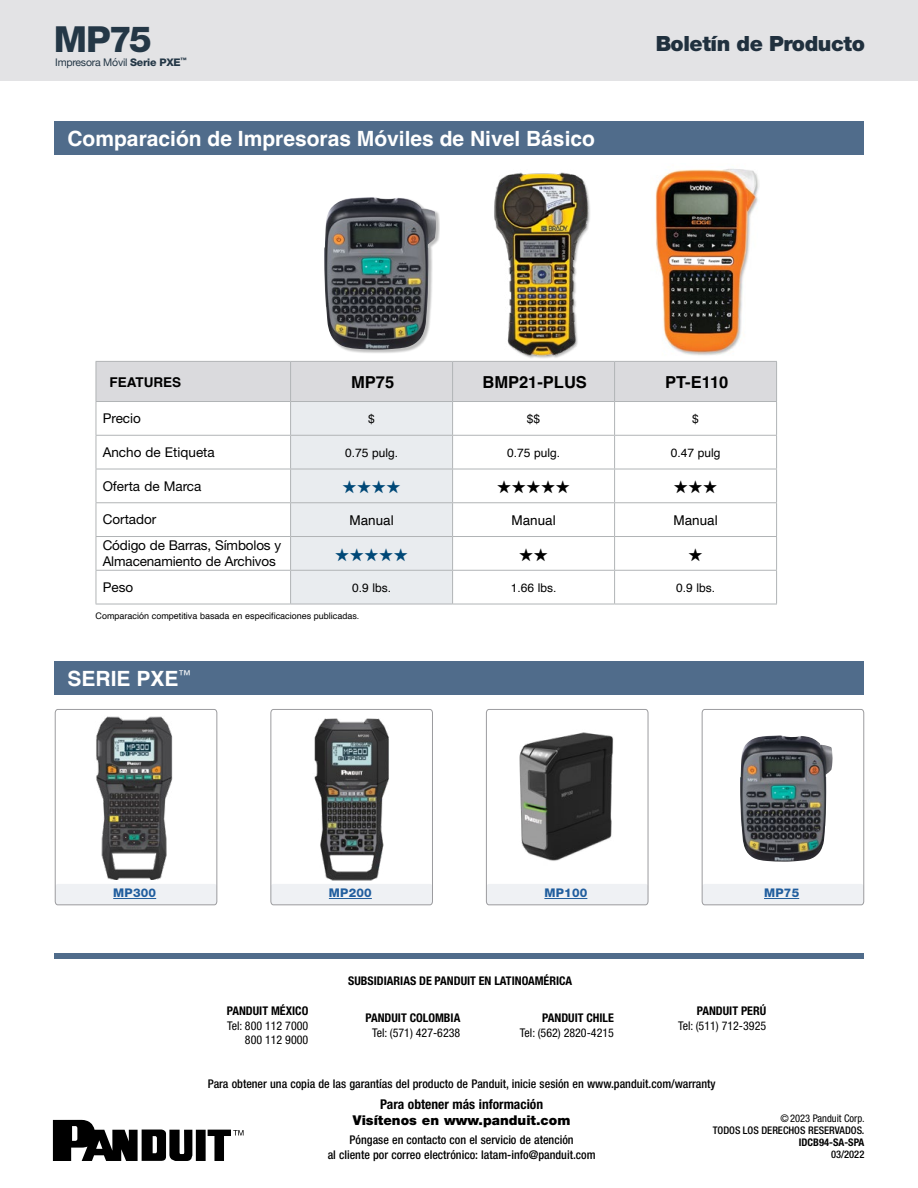
<style>
.page{position:relative;width:918px;height:1188px;background:#fff}
.page>*{position:absolute;margin:0;border:0;box-sizing:border-box;transform-origin:0 0}
.t1{font:800 36px "Helvetica Neue LT Std";color:#243746}
.t2{font:700 21px "Helvetica";color:#fff}
.t3{font:900 21px "Helvetica Neue LT Std";letter-spacing:-.02em;color:#243746}
.t4{font:500 18px "ITC Zapf Dingbats";color:#004877}
.t5{font:500 18px "ITC Zapf Dingbats";color:#000}
.t6{font:700 16.5px "Helvetica";color:#000}
.t7{font:13.5px/16.2px "Helvetica Neue LT Std";letter-spacing:-.01em;color:#000}
.t8{font:900 13.5px "Helvetica Neue LT Std";color:#000}
.t9{font:700 condensed 13.5px "Helvetica Neue LT Std";color:#000}
.t10{font:13.5px "Helvetica";color:#000}
.t11{font:700 13.5px "Helvetica";color:#000}
.t12{font:500 condensed 12px/15px "Helvetica Neue LT Std";color:#000;text-align:center}
.t13{font:700 condensed 12px "Helvetica Neue LT Std";color:#000}
.t14{font:condensed 12px/14.4px "Helvetica Neue LT Std";color:#000;text-align:right}
.t15{font:12px "Helvetica";color:#000}
.t16{font:800 12px "Helvetica Neue LT Std";letter-spacing:.02em;color:#215e9e}
.t17{font:500 condensed 10.5px "Helvetica Neue LT Std";color:#000}
.t18{font:10.5px "Helvetica Neue";letter-spacing:-.02em;color:#243746}
.t19{font:condensed 10.5px "Helvetica Neue LT Std";color:#000}
.t20{font:700 condensed 10.5px "Helvetica Neue LT Std";color:#000}
.t21{font:9px "Helvetica";color:#000}
.s1{font-family:"Helvetica Neue LT Std";font-weight:800}
</style>
<div class="page">
<div style="left:0;top:0;width:918px;height:81px;background:#e3e3e5"></div>
<div style="left:54px;top:954px;width:810px;height:5px;background:#506c8b"></div>
<div style="left:54px;top:122px;width:810px;height:33px;background:#506c8b"></div>
<div style="left:54px;top:662px;width:810px;height:33px;background:#506c8b"></div>
<svg style="left:53px;top:1120px;width:191px;height:41px"></svg>
<hr style="left:96px;top:604px;width:195px;height:1px;background:#b1b4b6">
<hr style="left:291px;top:604px;width:162px;height:1px;background:#b1b4b6">
<hr style="left:453px;top:604px;width:162px;height:1px;background:#b1b4b6">
<hr style="left:615px;top:604px;width:162px;height:1px;background:#b1b4b6">
<img style="left:494px;top:172px;width:96px;height:186px">
<img style="left:655px;top:169px;width:104px;height:187px">
<div style="left:324px;top:197px;width:116px;height:157px;background:#000;opacity:.25"></div>
<img style="left:324px;top:197px;width:112px;height:153px">
<svg style="left:701px;top:709px;width:164px;height:197px"></svg>
<hr style="left:764px;top:898px;width:35px;height:1px;background:#215e9e">
<img style="left:740px;top:735px;width:93px;height:127px">
<svg style="left:486px;top:709px;width:163px;height:197px"></svg>
<hr style="left:544px;top:898px;width:43px;height:1px;background:#215e9e">
<img style="left:502px;top:730px;width:146px;height:156px">
<svg style="left:270px;top:709px;width:163px;height:197px"></svg>
<hr style="left:329px;top:898px;width:43px;height:1px;background:#215e9e">
<img style="left:290px;top:714px;width:124px;height:169px">
<svg style="left:54px;top:709px;width:164px;height:197px"></svg>
<hr style="left:113px;top:898px;width:43px;height:1px;background:#215e9e">
<img style="left:78px;top:716px;width:115px;height:164px">
<svg style="left:96px;top:361px;width:681px;height:243px"></svg>
<h1 class="t1" style="left:54px;top:18px;width:99px">MP75</h1>
<h2 class="t3" style="left:655px;top:31px;width:211px">Boletín de Producto</h2>
<p class="t18" style="left:55px;top:54px;width:133px">Impresora Móvil <span class="s1">Serie PXE</span><sup>™</sup></p>
<h2 class="t2" style="left:68px;top:126px;width:529px">Comparación de Impresoras Móviles de Nivel Básico</h2>
<p class="t11" style="left:109px;top:374px;width:73px">FEATURES</p>
<h3 class="t6" style="left:351px;top:372px;width:45px">MP75</h3>
<h3 class="t6" style="left:482px;top:372px;width:106px">BMP21-PLUS</h3>
<h3 class="t6" style="left:665px;top:372px;width:65px">PT-E110</h3>
<p class="t7" style="left:103px;top:410px;width:40px">Precio</p>
<p class="t15" style="left:368px;top:409px;width:8px">$</p>
<p class="t15" style="left:527px;top:409px;width:15px">$$</p>
<p class="t15" style="left:692px;top:409px;width:8px">$</p>
<p class="t7" style="left:103px;top:444px;width:114px">Ancho de Etiqueta</p>
<p class="t15" style="left:345px;top:443px;width:55px">0.75 pulg.</p>
<p class="t15" style="left:507px;top:443px;width:55px">0.75 pulg.</p>
<p class="t15" style="left:671px;top:443px;width:51px">0.47 pulg</p>
<p class="t7" style="left:103px;top:478px;width:100px">Oferta de Marca</p>
<h3 class="t4" style="left:342px;top:479px;width:60px">★★★★</h3>
<h3 class="t5" style="left:497px;top:479px;width:75px">★★★★★</h3>
<h3 class="t5" style="left:674px;top:479px;width:46px">★★★</h3>
<p class="t7" style="left:103px;top:511px;width:55px">Cortador</p>
<p class="t10" style="left:349px;top:510px;width:46px">Manual</p>
<p class="t10" style="left:511px;top:510px;width:46px">Manual</p>
<p class="t10" style="left:673px;top:510px;width:46px">Manual</p>
<p class="t7" style="left:103px;top:537px;width:180px">Código de Barras, Símbolos y<br>Almacenamiento de Archivos</p>
<h3 class="t4" style="left:335px;top:546px;width:75px">★★★★★</h3>
<p class="t7" style="left:103px;top:579px;width:32px">Peso</p>
<p class="t15" style="left:352px;top:578px;width:41px">0.9 lbs.</p>
<p class="t15" style="left:511px;top:578px;width:47px">1.66 lbs.</p>
<p class="t15" style="left:676px;top:578px;width:41px">0.9 lbs.</p>
<p class="t21" style="left:96px;top:609px;width:265px">Comparación competitiva basada en especificaciones publicadas.</p>
<h2 class="t2" style="left:68px;top:666px;width:124px">SERIE PXE<sup>™</sup></h2>
<p class="t16" style="left:113px;top:886px;width:44px">MP300</p>
<p class="t16" style="left:329px;top:886px;width:44px">MP200</p>
<p class="t16" style="left:544px;top:886px;width:44px">MP100</p>
<p class="t16" style="left:764px;top:886px;width:37px">MP75</p>
<p class="t13" style="left:227px;top:1004px;width:83px">PANDUIT MÉXICO</p>
<p class="t14" style="left:227px;top:1018px;width:83px">Tel: 800 112 7000<br>800 112 9000</p>
<p class="t13" style="left:348px;top:973px;width:225px">SUBSIDIARIAS DE PANDUIT EN LATINOAMÉRICA</p>
<p class="t13" style="left:365px;top:1011px;width:96px">PANDUIT COLOMBIA</p>
<p class="t14" style="left:372px;top:1025px;width:90px">Tel: (571) 427-6238</p>
<p class="t13" style="left:542px;top:1011px;width:73px">PANDUIT CHILE</p>
<p class="t14" style="left:520px;top:1025px;width:96px">Tel: (562) 2820-4215</p>
<p class="t13" style="left:697px;top:1004px;width:71px">PANDUIT PERÚ</p>
<p class="t14" style="left:678px;top:1018px;width:90px">Tel: (511) 712-3925</p>
<p class="t12" style="left:208px;top:1076px;width:510px">Para obtener una copia de las garantías del producto de Panduit, inicie sesión en www.panduit.com/warranty</p>
<p class="t9" style="left:380px;top:1096px;width:164px">Para obtener más información</p>
<p class="t8" style="left:353px;top:1113px;width:219px">Visítenos en www.panduit.com</p>
<p class="t12" style="left:328px;top:1132px;width:270px">Póngase en contacto con el servicio de atención<br>al cliente por correo electrónico: latam-info@panduit.com</p>
<p class="t19" style="left:781px;top:1112px;width:86px">©2023 Panduit Corp.</p>
<p class="t17" style="left:713px;top:1124px;width:153px">TODOS LOS DERECHOS RESERVADOS.</p>
<p class="t20" style="left:799px;top:1136px;width:67px">IDCB94-SA-SPA</p>
<p class="t17" style="left:831px;top:1148px;width:35px">03/2022</p>
</div>
